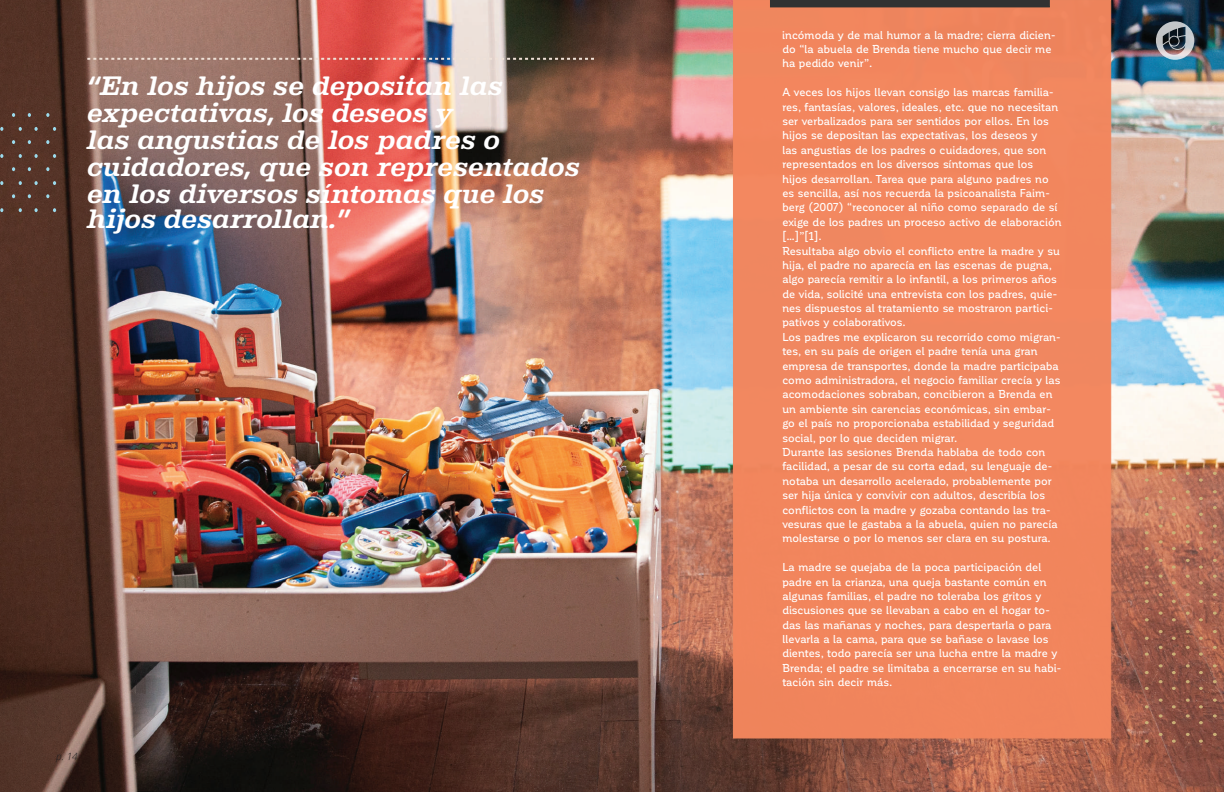
<style>
.page{position:relative;width:1224px;height:792px;background:#fff}
.page>*{position:absolute;margin:0;border:0;box-sizing:border-box;transform-origin:0 0}
.t1{font:italic 700 28px/26.6px "Albiona Soft";color:#fff}
.t2{font:500 11.3px/14.4px "Corporative";letter-spacing:.005em;color:#fff}
.t3{font:italic 300 10px "Open Sans";color:#231f20}
</style>
<div class="page">
<img style="left:0;top:0;width:1224px;height:792px">
<svg style="left:1156px;top:21px;width:38px;height:39px"></svg>
<svg style="left:12px;top:113px;width:3px;height:4px"></svg>
<svg style="left:28px;top:113px;width:3px;height:4px"></svg>
<svg style="left:46px;top:113px;width:3px;height:4px"></svg>
<svg style="left:0;top:127px;width:3px;height:4px"></svg>
<svg style="left:19px;top:127px;width:3px;height:4px"></svg>
<svg style="left:34px;top:127px;width:4px;height:4px"></svg>
<svg style="left:53px;top:127px;width:3px;height:4px"></svg>
<svg style="left:12px;top:140px;width:3px;height:4px"></svg>
<svg style="left:28px;top:140px;width:3px;height:4px"></svg>
<svg style="left:46px;top:140px;width:3px;height:4px"></svg>
<svg style="left:0;top:154px;width:3px;height:4px"></svg>
<svg style="left:19px;top:154px;width:3px;height:4px"></svg>
<svg style="left:34px;top:154px;width:4px;height:4px"></svg>
<svg style="left:53px;top:154px;width:3px;height:4px"></svg>
<svg style="left:12px;top:167px;width:3px;height:4px"></svg>
<svg style="left:28px;top:167px;width:3px;height:4px"></svg>
<svg style="left:46px;top:167px;width:3px;height:4px"></svg>
<svg style="left:0;top:181px;width:3px;height:4px"></svg>
<svg style="left:19px;top:181px;width:3px;height:4px"></svg>
<svg style="left:34px;top:181px;width:4px;height:4px"></svg>
<svg style="left:53px;top:181px;width:3px;height:4px"></svg>
<svg style="left:12px;top:194px;width:3px;height:4px"></svg>
<svg style="left:28px;top:194px;width:3px;height:4px"></svg>
<svg style="left:46px;top:194px;width:3px;height:4px"></svg>
<svg style="left:0;top:208px;width:3px;height:4px"></svg>
<svg style="left:19px;top:208px;width:3px;height:4px"></svg>
<svg style="left:34px;top:208px;width:4px;height:4px"></svg>
<svg style="left:53px;top:208px;width:3px;height:4px"></svg>
<svg style="left:1213px;top:472px;width:4px;height:3px"></svg>
<svg style="left:1213px;top:490px;width:4px;height:3px"></svg>
<svg style="left:1213px;top:506px;width:4px;height:3px"></svg>
<svg style="left:1213px;top:524px;width:4px;height:4px"></svg>
<svg style="left:1199px;top:478px;width:4px;height:4px"></svg>
<svg style="left:1199px;top:497px;width:4px;height:3px"></svg>
<svg style="left:1199px;top:513px;width:4px;height:3px"></svg>
<svg style="left:1199px;top:531px;width:4px;height:3px"></svg>
<svg style="left:1213px;top:540px;width:4px;height:4px"></svg>
<svg style="left:1213px;top:559px;width:4px;height:3px"></svg>
<svg style="left:1213px;top:575px;width:4px;height:3px"></svg>
<svg style="left:1213px;top:593px;width:4px;height:3px"></svg>
<svg style="left:1199px;top:547px;width:4px;height:3px"></svg>
<svg style="left:1199px;top:565px;width:4px;height:4px"></svg>
<svg style="left:1199px;top:581px;width:4px;height:3px"></svg>
<svg style="left:1199px;top:600px;width:4px;height:3px"></svg>
<svg style="left:1186px;top:472px;width:4px;height:3px"></svg>
<svg style="left:1186px;top:490px;width:4px;height:3px"></svg>
<svg style="left:1186px;top:506px;width:4px;height:3px"></svg>
<svg style="left:1186px;top:524px;width:4px;height:4px"></svg>
<svg style="left:1172px;top:478px;width:4px;height:4px"></svg>
<svg style="left:1172px;top:497px;width:4px;height:3px"></svg>
<svg style="left:1172px;top:513px;width:4px;height:3px"></svg>
<svg style="left:1172px;top:531px;width:4px;height:3px"></svg>
<svg style="left:1159px;top:472px;width:4px;height:3px"></svg>
<svg style="left:1159px;top:490px;width:4px;height:3px"></svg>
<svg style="left:1159px;top:506px;width:4px;height:3px"></svg>
<svg style="left:1159px;top:524px;width:4px;height:4px"></svg>
<svg style="left:1145px;top:478px;width:4px;height:4px"></svg>
<svg style="left:1145px;top:497px;width:4px;height:3px"></svg>
<svg style="left:1145px;top:513px;width:4px;height:3px"></svg>
<svg style="left:1145px;top:531px;width:4px;height:3px"></svg>
<svg style="left:1186px;top:540px;width:4px;height:4px"></svg>
<svg style="left:1186px;top:559px;width:4px;height:3px"></svg>
<svg style="left:1186px;top:575px;width:4px;height:3px"></svg>
<svg style="left:1186px;top:593px;width:4px;height:3px"></svg>
<svg style="left:1172px;top:547px;width:4px;height:3px"></svg>
<svg style="left:1172px;top:565px;width:4px;height:4px"></svg>
<svg style="left:1172px;top:581px;width:4px;height:3px"></svg>
<svg style="left:1172px;top:600px;width:4px;height:3px"></svg>
<svg style="left:1159px;top:540px;width:4px;height:4px"></svg>
<svg style="left:1159px;top:559px;width:4px;height:3px"></svg>
<svg style="left:1159px;top:575px;width:4px;height:3px"></svg>
<svg style="left:1159px;top:593px;width:4px;height:3px"></svg>
<svg style="left:1145px;top:547px;width:4px;height:3px"></svg>
<svg style="left:1145px;top:565px;width:4px;height:4px"></svg>
<svg style="left:1145px;top:581px;width:4px;height:3px"></svg>
<svg style="left:1145px;top:600px;width:4px;height:3px"></svg>
<svg style="left:1213px;top:612px;width:4px;height:3px"></svg>
<svg style="left:1213px;top:630px;width:4px;height:3px"></svg>
<svg style="left:1213px;top:646px;width:4px;height:3px"></svg>
<svg style="left:1213px;top:664px;width:4px;height:3px"></svg>
<svg style="left:1199px;top:618px;width:4px;height:3px"></svg>
<svg style="left:1199px;top:637px;width:4px;height:3px"></svg>
<svg style="left:1199px;top:653px;width:4px;height:3px"></svg>
<svg style="left:1199px;top:671px;width:4px;height:3px"></svg>
<svg style="left:1213px;top:680px;width:4px;height:3px"></svg>
<svg style="left:1213px;top:699px;width:4px;height:3px"></svg>
<svg style="left:1213px;top:714px;width:4px;height:4px"></svg>
<svg style="left:1213px;top:733px;width:4px;height:3px"></svg>
<svg style="left:1199px;top:687px;width:4px;height:3px"></svg>
<svg style="left:1199px;top:705px;width:4px;height:3px"></svg>
<svg style="left:1199px;top:721px;width:4px;height:3px"></svg>
<svg style="left:1199px;top:740px;width:4px;height:3px"></svg>
<svg style="left:1186px;top:612px;width:4px;height:3px"></svg>
<svg style="left:1186px;top:630px;width:4px;height:3px"></svg>
<svg style="left:1186px;top:646px;width:4px;height:3px"></svg>
<svg style="left:1186px;top:664px;width:4px;height:3px"></svg>
<svg style="left:1172px;top:618px;width:4px;height:3px"></svg>
<svg style="left:1172px;top:637px;width:4px;height:3px"></svg>
<svg style="left:1172px;top:653px;width:4px;height:3px"></svg>
<svg style="left:1172px;top:671px;width:4px;height:3px"></svg>
<svg style="left:1159px;top:612px;width:4px;height:3px"></svg>
<svg style="left:1159px;top:630px;width:4px;height:3px"></svg>
<svg style="left:1159px;top:646px;width:4px;height:3px"></svg>
<svg style="left:1159px;top:664px;width:4px;height:3px"></svg>
<svg style="left:1145px;top:618px;width:4px;height:3px"></svg>
<svg style="left:1145px;top:637px;width:4px;height:3px"></svg>
<svg style="left:1145px;top:653px;width:4px;height:3px"></svg>
<svg style="left:1145px;top:671px;width:4px;height:3px"></svg>
<svg style="left:1186px;top:680px;width:4px;height:3px"></svg>
<svg style="left:1186px;top:699px;width:4px;height:3px"></svg>
<svg style="left:1186px;top:714px;width:4px;height:4px"></svg>
<svg style="left:1186px;top:733px;width:4px;height:3px"></svg>
<svg style="left:1172px;top:687px;width:4px;height:3px"></svg>
<svg style="left:1172px;top:705px;width:4px;height:3px"></svg>
<svg style="left:1172px;top:721px;width:4px;height:3px"></svg>
<svg style="left:1172px;top:740px;width:4px;height:3px"></svg>
<svg style="left:1159px;top:680px;width:4px;height:3px"></svg>
<svg style="left:1159px;top:699px;width:4px;height:3px"></svg>
<svg style="left:1159px;top:714px;width:4px;height:4px"></svg>
<svg style="left:1159px;top:733px;width:4px;height:3px"></svg>
<svg style="left:1145px;top:687px;width:4px;height:3px"></svg>
<svg style="left:1145px;top:705px;width:4px;height:3px"></svg>
<svg style="left:1145px;top:721px;width:4px;height:3px"></svg>
<svg style="left:1145px;top:740px;width:4px;height:3px"></svg>
<div style="left:733px;top:0;width:378px;height:738px;background:#f3865d"></div>
<svg style="left:87px;top:58px;width:507px;height:2px"></svg>
<div style="left:770px;top:0;width:280px;height:7px;background:#313232"></div>
<h1 class="t1" style="left:87px;top:73px;width:494px">“En los hijos se depositan las expectativas, los deseos y<br>las angustias de los padres o cuidadores, que son representados en los diversos síntomas que los hijos desarrollan.”</h1>
<p class="t3" style="left:56px;top:750px;width:23px">p. 14</p>
<p class="t2" style="left:782px;top:28px;width:275px">incómoda y de mal humor a la madre; cierra dicien&shy;do “la abuela de Brenda tiene mucho que decir me ha pedido venir”.</p>
<p class="t2" style="left:782px;top:85px;width:281px">A veces los hijos llevan consigo las marcas familia&shy;res, fantasías, valores, ideales, etc. que no necesitan ser verbalizados para ser sentidos por ellos. En los hijos se depositan las expectativas, los deseos y<br>las angustias de los padres o cuidadores, que son representados en los diversos síntomas que los<br>hijos desarrollan. Tarea que para alguno padres no es sencilla, así nos recuerda la psicoanalista Faim&shy;berg (2007) “reconocer al niño como separado de sí exige de los padres un proceso activo de elaboración […]”[1].<br>Resultaba algo obvio el conflicto entre la madre y su hija, el padre no aparecía en las escenas de pugna, algo parecía remitir a lo infantil, a los primeros años de vida, solicité una entrevista con los padres, quie&shy;nes dispuestos al tratamiento se mostraron partici&shy;pativos y colaborativos.<br>Los padres me explicaron su recorrido como migran&shy;tes, en su país de origen el padre tenía una gran empresa de transportes, donde la madre participaba como administradora, el negocio familiar crecía y las acomodaciones sobraban, concibieron a Brenda en un ambiente sin carencias económicas, sin embar&shy;go el país no proporcionaba estabilidad y seguridad social, por lo que deciden migrar.<br>Durante las sesiones Brenda hablaba de todo con facilidad, a pesar de su corta edad, su lenguaje de&shy;notaba un desarrollo acelerado, probablemente por ser hija única y convivir con adultos, describía los conflictos con la madre y gozaba contando las tra&shy;vesuras que le gastaba a la abuela, quien no parecía molestarse o por lo menos ser clara en su postura.</p>
<p class="t2" style="left:782px;top:560px;width:280px">La madre se quejaba de la poca participación del padre en la crianza, una queja bastante común en algunas familias, el padre no toleraba los gritos y discusiones que se llevaban a cabo en el hogar to&shy;das las mañanas y noches, para despertarla o para llevarla a la cama, para que se bañase o lavase los dientes, todo parecía ser una lucha entre la madre y Brenda; el padre se limitaba a encerrarse en su habi&shy;tación sin decir más.</p>
</div>
